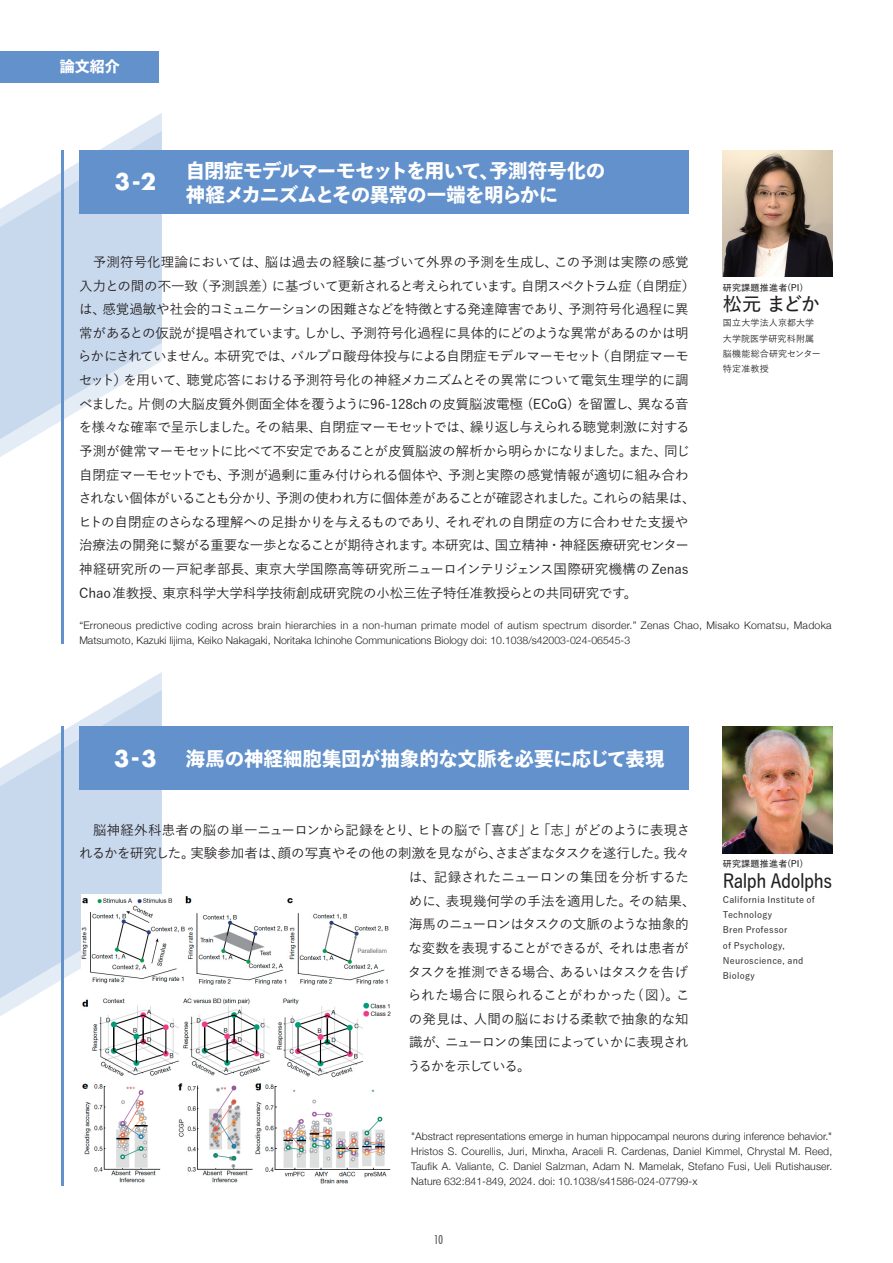
<style>
.page{position:relative;width:893px;height:1263px;background:#fff}
.page>*{position:absolute;margin:0;border:0;box-sizing:border-box;transform-origin:0 0}
.t1{font:700 22.5px "Futura";color:#fff}
.t2{font:800 19.5px/24px "Yu Go Std N";letter-spacing:-.04em;color:#fff}
.t3{font:800 19.5px "Yu Go Std N";color:#fff}
.t4{font:600 19.2px "Yu Go Pr 6 N";letter-spacing:-.035em;color:#231f20;scale:.89 1}
.t5{font:600 19.2px "Yu Go Pr 6 N";letter-spacing:-.035em;color:#231f20}
.t6{font:800 15px "Yu Go Std N";color:#fff}
.t7{font:500 13.5px/23.5px "Yu Go Pr 6 N";letter-spacing:-.01em;color:#231f20}
.t8{font:500 13.5px "Yu Go Pr 6 N";letter-spacing:-.035em;color:#231f20}
.t9{font:500 13.5px "Yu Go Pr 6 N";letter-spacing:-.06em;color:#231f20}
.t10{font:500 13.5px "Yu Go Pr 6 N";letter-spacing:-.03em;color:#231f20}
.t11{font:500 13.5px "Yu Go Pr 6 N";letter-spacing:-.055em;color:#231f20}
.t12{font:500 13.5px "Yu Go Pr 6 N";letter-spacing:.01em;color:#231f20}
.t13{font:500 13.5px "Yu Go Pr 6 N";letter-spacing:-.08em;color:#231f20}
.t14{font:500 13.5px "Futura PT Cond";color:#6c6d70}
.t15{font:300 10.5px/15px "Helvetica Neue";letter-spacing:.005em;color:#231f20;text-align:justify}
.t16{font:300 10.5px/15px "Helvetica Neue";letter-spacing:.025em;color:#231f20}
.t17{font:500 9px "Yu Go Pr 6 N";letter-spacing:.025em;color:#231f20}
.t18{font:600 9px "Yu Go Pr 6 N";letter-spacing:.02em;color:#231f20}
</style>
<div class="page">
<svg style="left:132px;top:113px;width:30px;height:18px"></svg>
<svg style="left:132px;top:672px;width:30px;height:18px"></svg>
<svg style="left:0;top:131px;width:162px;height:336px;fill:#c9d9ed"></svg>
<svg style="left:0;top:690px;width:162px;height:336px;fill:#c9d9ed"></svg>
<hr style="left:61px;top:150px;width:2px;height:493px;background:#6391cc">
<hr style="left:61px;top:726px;width:2px;height:460px;background:#6391cc">
<div style="left:0;top:51px;width:158px;height:32px;background:#6391cc"></div>
<div style="left:79px;top:150px;width:610px;height:63px;background:#6391cc"></div>
<div style="left:79px;top:726px;width:610px;height:64px;background:#6391cc"></div>
<img style="left:723px;top:150px;width:109px;height:127px">
<img style="left:723px;top:726px;width:109px;height:127px">
<img style="left:82px;top:895px;width:309px;height:289px">
<p class="t6" style="left:60px;top:55px;width:61px">論文紹介</p>
<p class="t1" style="left:115px;top:166px;width:43px">3-2</p>
<p class="t2" style="left:186px;top:158px;width:421px">自閉症モデルマーモセットを用いて、予測符号化の神経メカニズムとその異常の一端を明らかに</p>
<p class="t7" style="left:78px;top:248px;width:619px;text-indent:15px">予測符号化理論においては、脳は過去の経験に基づいて外界の予測を生成し、この予測は実際の感覚入力との間の不一致（予測誤差）に基づいて更新されると考えられています。自閉スペクトラム症（自閉症）は、感覚過敏や社会的コミュニケーションの困難さなどを特徴とする発達障害であり、予測符号化過程に異常があるとの仮説が提唱されています。しかし、予測符号化過程に具体的にどのような異常があるのかは明らかにされていません。本研究では、バルプロ酸母体投与による自閉症モデルマーモセット（自閉症マーモセット）を用いて、聴覚応答における予測符号化の神経メカニズムとその異常について電気生理学的に調べました。片側の大脳皮質外側面全体を覆うように96-128chの皮質脳波電極 (ECoG) を留置し、異なる音を様々な確率で呈示しました。その結果、自閉症マーモセットでは、繰り返し与えられる聴覚刺激に対する予測が健常マーモセットに比べて不安定であることが皮質脳波の解析から明らかになりました。また、同じ自閉症マーモセットでも、予測が過剰に重み付けられる個体や、予測と実際の感覚情報が適切に組み合わされない個体がいることも分かり、予測の使われ方に個体差があることが確認されました。これらの結果は、ヒトの自閉症のさらなる理解への足掛かりを与えるものであり、それぞれの自閉症の方に合わせた支援や治療法の開発に繋がる重要な一歩となることが期待されます。本研究は、国立精神・神経医療研究センター神経研究所の一戸紀孝部長、東京大学国際高等研究所ニューロインテリジェンス国際研究機構のZenas Chao准教授、東京科学大学科学技術創成研究院の小松三佐子特任准教授らとの共同研究です。</p>
<p class="t18" style="left:723px;top:279px;width:82px">研究課題推進者(PI)</p>
<p class="t5" style="left:723px;top:286px;width:99px">松元 まどか</p>
<p class="t17" style="left:723px;top:315px;width:93px">国立大学法人京都大学</p>
<p class="t17" style="left:723px;top:330px;width:93px">大学院医学研究科附属</p>
<p class="t17" style="left:723px;top:345px;width:108px">脳機能総合研究センター　</p>
<p class="t17" style="left:723px;top:361px;width:47px">特定准教授</p>
<p class="t16" style="left:79px;top:617px;width:754px">“Erroneous predictive coding across brain hierarchies in a non-human primate model of autism spectrum disorder.” Zenas Chao, Misako Komatsu, Madoka<br>Matsumoto, Kazuki Iijima, Keiko Nakagaki, Noritaka Ichinohe Communications Biology doi: 10.1038/s42003-024-06545-3</p>
<p class="t3" style="left:186px;top:731px;width:343px">■ げっ歯類：巧緻運動の大脳皮質表現は</p>
<p class="t2" style="left:186px;top:758px;width:362px">　 数日の休息期間を挟んでも安定している</p>
<p class="t1" style="left:114px;top:742px;width:44px">3-3</p>
<p class="t3" style="left:186px;top:743px;width:480px">海馬の神経細胞集団が抽象的な文脈を必要に応じて表現</p>
<p class="t1" style="left:115px;top:742px;width:42px">5 1</p>
<p class="t7" style="left:79px;top:816px;width:612px">　脳神経外科患者の脳の単一ニューロンから記録をとり、ヒトの脳で「喜び」と「志」がどのように表現さ</p>
<p class="t8" style="left:79px;top:841px;width:612px">れるかを研究した。実験参加者は、顔の写真やその他の刺激を見ながら、さまざまなタスクを遂行した。我々</p>
<p class="t7" style="left:409px;top:863px;width:282px">は、記録されたニューロンの集団を分析するた</p>
<p class="t7" style="left:409px;top:887px;width:288px">めに、表現幾何学の手法を適用した。その結果、</p>
<p class="t9" style="left:409px;top:912px;width:281px">海馬のニューロンはタスクの文脈のような抽象的</p>
<p class="t10" style="left:409px;top:935px;width:282px">な変数を表現することができるが、それは患者が</p>
<p class="t11" style="left:408px;top:959px;width:282px">タスクを推測できる場合、あるいはタスクを告げ</p>
<p class="t7" style="left:408px;top:982px;width:283px">られた場合に限られることがわかった(図)。こ</p>
<p class="t12" style="left:409px;top:1006px;width:281px">の発見は、人間の脳における柔軟で抽象的な知</p>
<p class="t8" style="left:409px;top:1030px;width:281px">識が、ニューロンの集団によっていかに表現され</p>
<p class="t13" style="left:407px;top:1053px;width:125px">うるかを示している。</p>
<p class="t18" style="left:723px;top:855px;width:82px">研究課題推進者(PI)</p>
<p class="t4" style="left:723px;top:863px;width:124px">Ralph Adolphs</p>
<p class="t17" style="left:723px;top:891px;width:94px">California Institute of</p>
<p class="t17" style="left:723px;top:906px;width:51px">Technology</p>
<p class="t17" style="left:723px;top:922px;width:66px">Bren Professor</p>
<p class="t17" style="left:723px;top:937px;width:63px">of Psychology,</p>
<p class="t17" style="left:723px;top:952px;width:82px">Neuroscience, and</p>
<p class="t17" style="left:723px;top:967px;width:33px">Biology</p>
<p class="t15" style="left:411px;top:1128px;width:423px">"Abstract representations emerge in human hippocampal neurons during inference behavior." Hristos S. Courellis, Juri, Minxha, Araceli R. Cardenas, Daniel Kimmel, Chrystal M. Reed, Taufik A. Valiante, C. Daniel Salzman, Adam N. Mamelak, Stefano Fusi, Ueli Rutishauser.<br>Nature 632:841-849, 2024. doi: 10.1038/s41586-024-07799-x</p>
<p class="t14" style="left:434px;top:1232px;width:11px">10</p>
</div>
